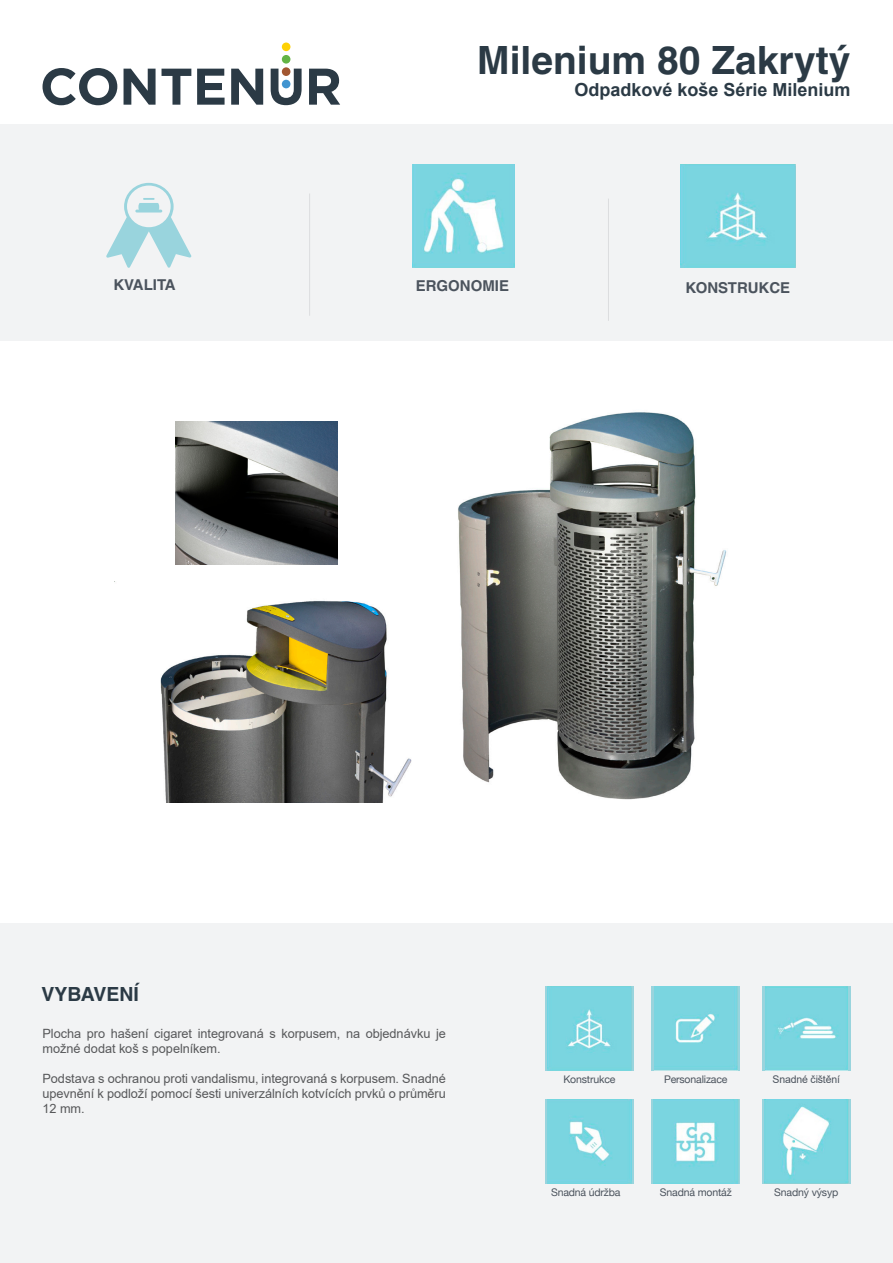
<style>
.page{position:relative;width:893px;height:1263px;background:#fff}
.page>*{position:absolute;margin:0;border:0;box-sizing:border-box;transform-origin:0 0}
.t1{font:700 39px "Helvetica LT Std";color:#2b3a45}
.t2{font:700 19.5px "Helvetica LT Std";color:#2b3a45}
.t3{font:700 18px "Arial";color:#2b3a45}
.t4{font:700 15px "Helvetica LT Std";color:#4b535d}
.t5{font:12.75px/15px "Arial";letter-spacing:-.005em;color:#57585a}
.t6{font:10.5px "Helvetica Neue";letter-spacing:-.015em;color:#4b535d}
.t7{font:10.5px "Arial";letter-spacing:-.015em;color:#4b535d}
</style>
<div class="page">
<svg style="left:43px;top:68px;width:74px;height:37px"></svg>
<svg style="left:124px;top:69px;width:32px;height:36px"></svg>
<svg style="left:162px;top:69px;width:29px;height:36px"></svg>
<svg style="left:197px;top:69px;width:28px;height:36px"></svg>
<svg style="left:231px;top:69px;width:32px;height:36px"></svg>
<svg style="left:309px;top:69px;width:31px;height:36px"></svg>
<svg style="left:271px;top:69px;width:31px;height:36px"></svg>
<div style="left:282px;top:55px;width:8px;height:9px;background:#63b445;border-radius:50%"></div>
<div style="left:282px;top:43px;width:8px;height:8px;background:#fed105;border-radius:50%"></div>
<div style="left:282px;top:80px;width:8px;height:8px;background:#4194d0;border-radius:50%"></div>
<div style="left:0;top:124px;width:892px;height:216px;background:#f2f3f4"></div>
<div style="left:0;top:924px;width:893px;height:339px;background:#f2f3f4"></div>
<img style="left:412px;top:164px;width:103px;height:104px">
<hr style="left:608px;top:199px;width:1px;height:122px;background:#dcdddf">
<img style="left:114px;top:581px;width:298px;height:221px">
<div style="left:652px;top:986px;width:88px;height:85px;background:linear-gradient(to bottom,#99d4dd,#99d4dd)"></div>
<img style="left:654px;top:986px;width:83px;height:85px">
<div style="left:545px;top:986px;width:89px;height:85px;background:linear-gradient(to bottom,#7ad3df,#79d4df)"></div>
<img style="left:548px;top:986px;width:83px;height:85px">
<div style="left:762px;top:986px;width:88px;height:85px;background:linear-gradient(to bottom,#99d4dd,#99d4dd)"></div>
<img style="left:765px;top:986px;width:82px;height:85px">
<hr style="left:309px;top:193px;width:1px;height:123px;background:#dcdddf">
<div style="left:652px;top:1099px;width:88px;height:84px;background:#88d3d7"></div>
<img style="left:653px;top:1099px;width:85px;height:84px">
<div style="left:545px;top:1099px;width:89px;height:84px;background:linear-gradient(to bottom,#74d5e3,#74d5e2)"></div>
<img style="left:548px;top:1099px;width:83px;height:84px">
<div style="left:762px;top:1099px;width:88px;height:84px;background:#99d4dd"></div>
<img style="left:764px;top:1099px;width:84px;height:84px">
<svg style="left:106px;top:183px;width:85px;height:85px"></svg>
<hr style="left:135px;top:210px;width:27px;height:2px;background:#99d4dd;border-radius:2px">
<img style="left:681px;top:164px;width:114px;height:104px">
<img style="left:458px;top:412px;width:269px;height:388px">
<img style="left:175px;top:421px;width:162px;height:143px">
<p class="t1" style="left:477px;top:36px;width:375px">Milenium 80 Zakrytý</p>
<p class="t3" style="left:574px;top:77px;width:278px">Odpadkové koše Série Milenium</p>
<p class="t4" style="left:113px;top:276px;width:64px">KVALITA</p>
<p class="t4" style="left:416px;top:277px;width:95px">ERGONOMIE</p>
<p class="t4" style="left:685px;top:278px;width:106px">KONSTRUKCE</p>
<p class="t2" style="left:41px;top:982px;width:99px">VYBAVENÍ</p>
<p class="t5" style="left:43px;top:1026px;width:405px">Plocha pro hašení cigaret integrovaná s korpusem, na objednávku je možné dodat koš s popelníkem.</p>
<p class="t5" style="left:43px;top:1071px;width:405px;text-align:justify">Podstava s ochranou proti vandalismu, integrovaná s korpusem. Snadné upevnění k podloží pomocí šesti univerzálních kotvících prvků o průměru 12 mm.</p>
<p class="t6" style="left:563px;top:1073px;width:54px">Konstrukce</p>
<p class="t6" style="left:664px;top:1073px;width:65px">Personalizace</p>
<p class="t7" style="left:773px;top:1072px;width:69px">Snadné čištění</p>
<p class="t6" style="left:551px;top:1186px;width:71px">Snadná údržba</p>
<p class="t6" style="left:660px;top:1186px;width:73px">Snadná montáž</p>
<p class="t6" style="left:774px;top:1186px;width:66px">Snadný výsyp</p>
</div>
